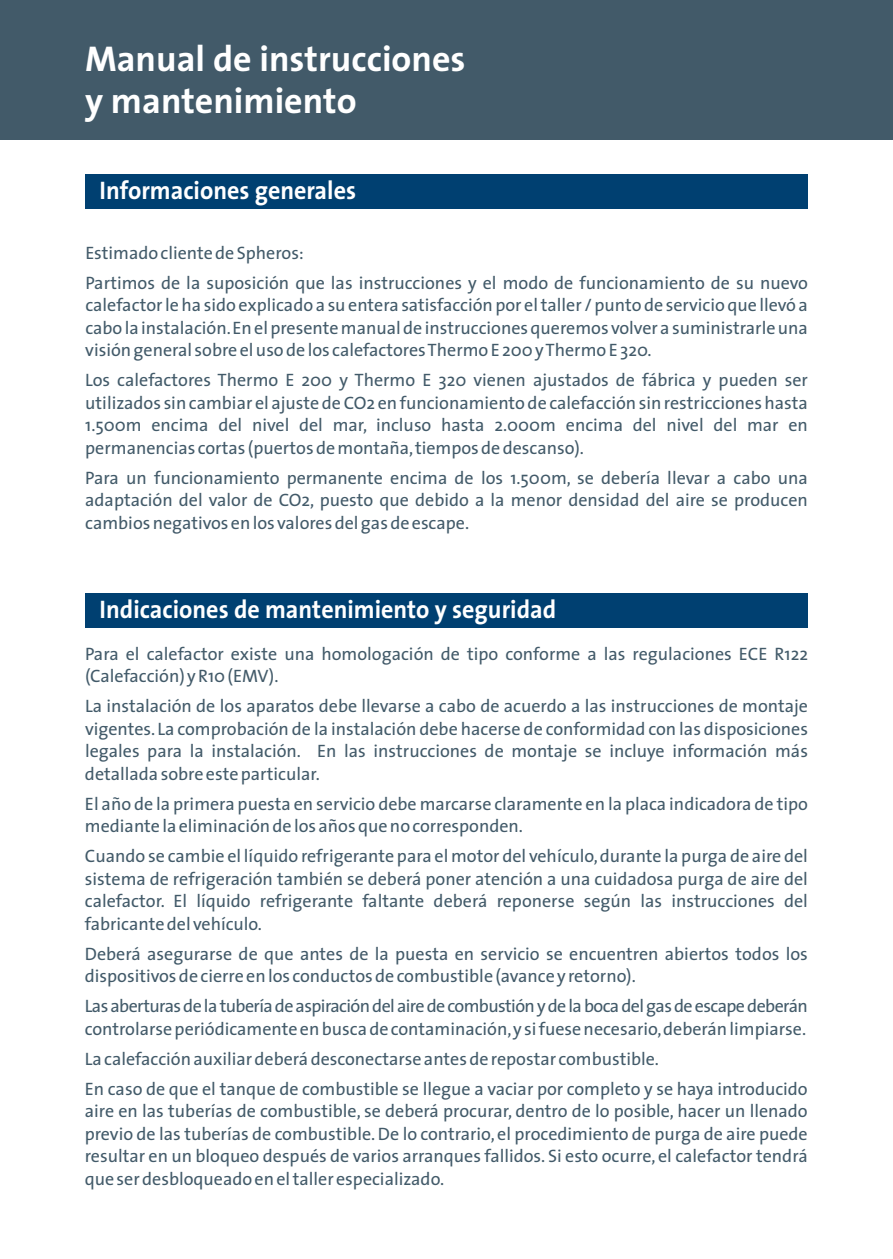
<style>
.page{position:relative;width:893px;height:1259px;background:#fff}
.page>*{position:absolute;margin:0;border:0;box-sizing:border-box;transform-origin:0 0}
.t1{font:700 36px/42px "The Sans";color:#fff}
.t2{font:700 25.5px "The Sans";color:#fff;scale:.94 1}
.t3{font:18px/22.5px "The Sans";color:#425a69}
</style>
<div class="page">
<div style="left:0;top:0;width:893px;height:140px;background:#425a69"></div>
<div style="left:85px;top:174px;width:723px;height:34px;background:#004071"></div>
<div style="left:85px;top:593px;width:723px;height:34px;background:#004071"></div>
<h1 class="t1" style="left:85px;top:43px;width:382px">Manual de instrucciones y mantenimiento</h1>
<h2 class="t2" style="left:100px;top:182px;width:274px">Informaciones generales</h2>
<p class="t3" style="left:85px;top:240px;width:724px;line-height:30px">Estimado cliente de Spheros:<br>Partimos de la suposición que las instrucciones y el modo de funcionamiento de su nuevo</p>
<p class="t3" style="left:85px;top:296px;width:724px;text-align:justify">calefactor le ha sido explicado a su entera satisfacción por el taller / punto de servicio que llevó a cabo la instalación.En el presente manual de instrucciones queremos volver a suministrarle una visión general sobre el uso de los calefactores Thermo E 200 y Thermo E 320.</p>
<p class="t3" style="left:85px;top:371px;width:724px;text-align:justify">Los calefactores Thermo E 200 y Thermo E 320 vienen ajustados de fábrica y pueden ser utilizados sin cambiar el ajuste de CO2 en funcionamiento de calefacción sin restricciones hasta 1.500m encima del nivel del mar, incluso hasta 2.000m encima del nivel del mar en permanencias cortas (puertos de montaña,tiempos de descanso).</p>
<p class="t3" style="left:85px;top:469px;width:724px;text-align:justify">Para un funcionamiento permanente encima de los 1.500m, se debería llevar a cabo una adaptación del valor de CO2, puesto que debido a la menor densidad del aire se producen cambios negativos en los valores del gas de escape.</p>
<h2 class="t2" style="left:100px;top:601px;width:487px">Indicaciones de mantenimiento y seguridad</h2>
<p class="t3" style="left:85px;top:645px;width:724px">Para el calefactor existe una homologación de tipo conforme a las regulaciones ECE R122 (Calefacción) y R10 (EMV).</p>
<p class="t3" style="left:85px;top:697px;width:724px;text-align:justify">La instalación de los aparatos debe llevarse a cabo de acuerdo a las instrucciones de montaje vigentes. La comprobación de la instalación debe hacerse de conformidad con las disposiciones legales para la instalación. En las instrucciones de montaje se incluye información más detallada sobre este particular.</p>
<p class="t3" style="left:85px;top:795px;width:724px">El año de la primera puesta en servicio debe marcarse claramente en la placa indicadora de tipo mediante la eliminación de los años que no corresponden.</p>
<p class="t3" style="left:85px;top:847px;width:724px;text-align:justify">Cuando se cambie el líquido refrigerante para el motor del vehículo,durante la purga de aire del sistema de refrigeración también se deberá poner atención a una cuidadosa purga de aire del calefactor. El líquido refrigerante faltante deberá reponerse según las instrucciones del fabricante del vehículo.</p>
<p class="t3" style="left:85px;top:945px;width:724px">Deberá asegurarse de que antes de la puesta en servicio se encuentren abiertos todos los dispositivos de cierre en los conductos de combustible (avance y retorno).</p>
<p class="t3" style="left:85px;top:997px;width:724px">Lasaberturasdela tuberíadeaspiracióndelairedecombustiónydelabocadelgasdeescapedeberán controlarse periódicamente en busca de contaminación,y si fuese necesario,deberán limpiarse.</p>
<p class="t3" style="left:85px;top:1046px;width:724px;line-height:30px">La calefacción auxiliar deberá desconectarse antes de repostar combustible.<br>En caso de que el tanque de combustible se llegue a vaciar por completo y se haya introducido</p>
<p class="t3" style="left:85px;top:1102px;width:724px;text-align:justify">aire en las tuberías de combustible, se deberá procurar, dentro de lo posible, hacer un llenado previo de las tuberías de combustible.De lo contrario, el procedimiento de purga de aire puede resultar en un bloqueo después de varios arranques fallidos. Si esto ocurre, el calefactor tendrá que ser desbloqueado en el taller especializado.</p>
</div>
